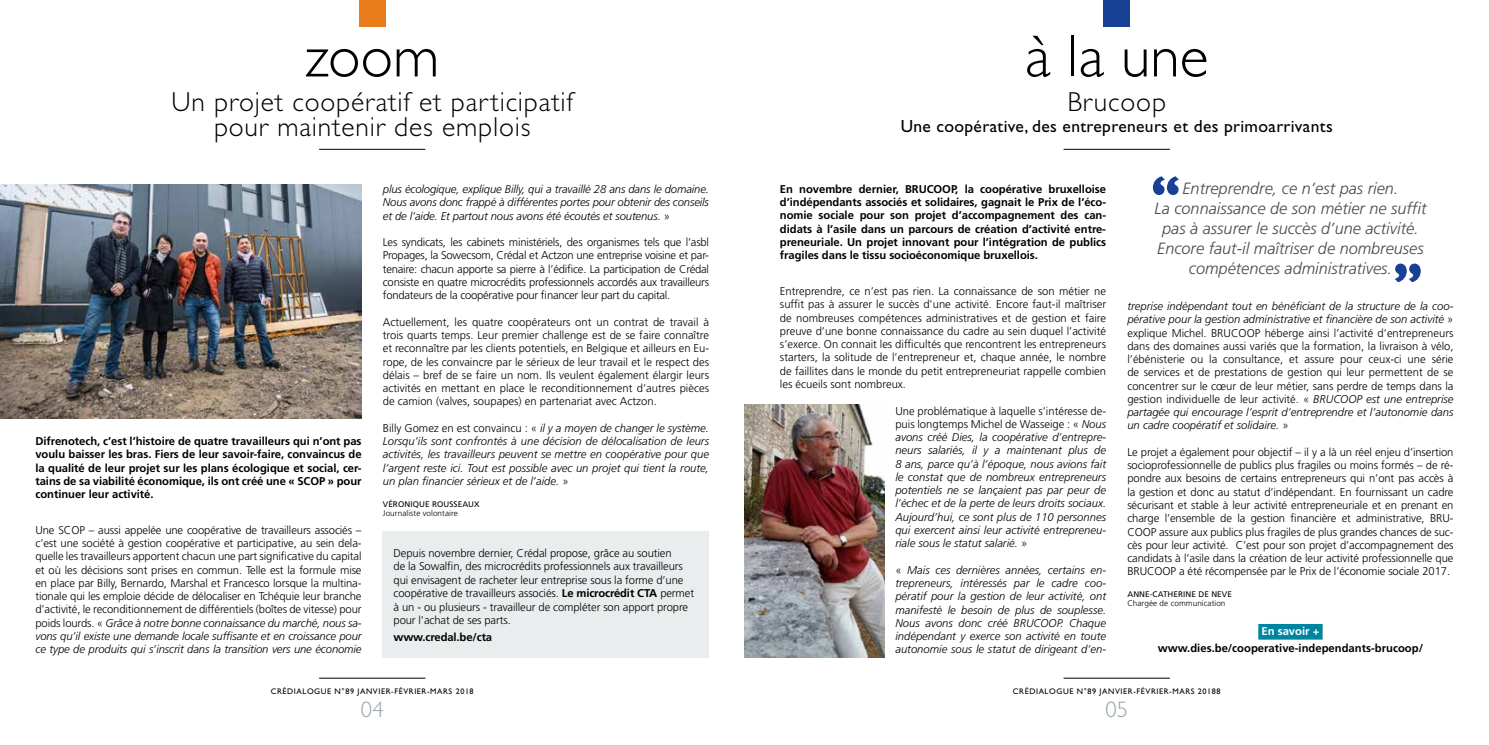
<style>
.page{position:relative;width:1489px;height:745px;background:#fff}
.page>*{position:absolute;margin:0;border:0;box-sizing:border-box;transform-origin:0 0}
.t1{font:300 60px "Gill Sans Std";color:#000}
.t2{font:300 27.5px/25px "Gill Sans Std";letter-spacing:.03em;color:#000;text-align:center}
.t3{font:300 22.5px "Gill Sans Std";color:#95a6a9}
.t4{font:17.5px "Gill Sans Std";letter-spacing:.02em;color:#000}
.t5{font:italic 300 16.25px/20px "Frutiger LT Std";color:#4a4a49;text-align:center}
.t6{font:300 11.25px/13.2px "Frutiger LT Std";letter-spacing:-.01em;color:#000;text-align:justify}
.t7{font:italic 300 11.25px/13.2px "Frutiger LT Std";color:#000;text-align:justify}
.t8{font:700 11.25px/13.2px "Frutiger LT Std";letter-spacing:-.005em;color:#000;text-align:justify}
.t9{font:8.12px "Gill Sans Std";letter-spacing:.07em;color:#000}
.t10{font:300 8.12px "Frutiger LT Std";letter-spacing:.01em;color:#000}
.t11{font:8.12px "Frutiger LT Std";letter-spacing:.01em;color:#000}
.s1{font-style:italic}
.s2{font-style:normal}
.s3{font-weight:700}
.s4{color:#fff}
.s5{color:#0085a0}
</style>
<div class="page">
<hr style="left:319px;top:677px;width:106px;height:1px;background:#000">
<hr style="left:319px;top:149px;width:106px;height:1px;background:#000">
<hr style="left:1063px;top:149px;width:106px;height:1px;background:#000">
<div style="left:359px;top:0;width:26px;height:27px;background:#e87c1b"></div>
<div style="left:1103px;top:0;width:26px;height:27px;background:#164194"></div>
<div style="left:383px;top:530px;width:326px;height:127px;background:#eaedee"></div>
<img style="left:0;top:184px;width:361px;height:234px">
<div style="left:1258px;top:623px;width:64px;height:16px;background:#0085a0"></div>
<img style="left:744px;top:404px;width:140px;height:253px">
<svg style="left:1152px;top:176px;width:26px;height:19px"></svg>
<svg style="left:1394px;top:263px;width:26px;height:19px"></svg>
<hr style="left:1063px;top:677px;width:106px;height:1px;background:#000">
<h1 class="t1" style="left:305px;top:23px;width:136px">zoom</h1>
<h2 class="t2" style="left:171px;top:89px;width:403px">Un projet coopératif et participatif pour maintenir des emplois</h2>
<p class="t8" style="left:35px;top:434px;width:327px">Difrenotech, c’est l’histoire de quatre travailleurs qui n’ont pas voulu baisser les bras. Fiers de leur savoir-faire, convaincus de la qualité de leur projet sur les plans écologique et social, cer&shy;tains de sa viabilité économique, ils ont créé une « SCOP » pour continuer leur activité.</p>
<p class="t6" style="left:35px;top:523px;width:328px">Une SCOP – aussi appelée une coopérative de travailleurs associés – c’est une société à gestion coopérative et participative, au sein dela&shy;quelle les travailleurs apportent chacun une part significative du capital et où les décisions sont prises en commun. Telle est la formule mise en place par Billy, Bernardo, Marshal et Francesco lorsque la multina&shy;tionale qui les emploie décide de délocaliser en Tchéquie leur branche d’activité, le reconditionnement de différentiels (boîtes de vitesse) pour poids lourds. « <span class="s1">Grâce à notre bonne connaissance du marché, nous sa&shy;vons qu’il existe une demande locale suffisante et en croissance pour ce type de produits qui s’inscrit dans la transition vers une économie</span></p>
<p class="t7" style="left:383px;top:182px;width:328px">plus écologique, explique Billy, qui a travaillé 28 ans dans le domaine.<br>Nous avons donc frappé à différentes portes pour obtenir des conseils et de l’aide. Et partout nous avons été écoutés et soutenus. <span class="s2">»</span></p>
<p class="t6" style="left:383px;top:235px;width:328px">Les syndicats, les cabinets ministériels, des organismes tels que l’asbl Propages, la Sowecsom, Crédal et Actzon une entreprise voisine et par&shy;tenaire: chacun apporte sa pierre à l’édifice. La participation de Crédal consiste en quatre microcrédits professionnels accordés aux travailleurs fondateurs de la coopérative pour financer leur part du capital.</p>
<p class="t6" style="left:383px;top:315px;width:328px">Actuellement, les quatre coopérateurs ont un contrat de travail à trois quarts temps. Leur premier challenge est de se faire connaître et reconnaître par les clients potentiels, en Belgique et ailleurs en Eu&shy;rope, de les convaincre par le sérieux de leur travail et le respect des délais – bref de se faire un nom. Ils veulent également élargir leurs activités en mettant en place le reconditionnement d’autres pièces de camion (valves, soupapes) en partenariat avec Actzon.</p>
<p class="t7" style="left:383px;top:421px;width:328px"><span class="s2">Billy Gomez en est convaincu : «</span> il y a moyen de changer le système.<br>Lorsqu’ils sont confrontés à une décision de délocalisation de leurs activités, les travailleurs peuvent se mettre en coopérative pour que l’argent reste ici. Tout est possible avec un projet qui tient la route, un plan financier sérieux et de l’aide. <span class="s2">»</span></p>
<p class="t11" style="left:383px;top:499px;width:98px">VÉRONIQUE ROUSSEAUX</p>
<p class="t10" style="left:383px;top:508px;width:76px">Journaliste volontaire</p>
<p class="t6" style="left:393px;top:546px;width:302px;text-align:left">Depuis novembre dernier, Crédal propose, grâce au soutien<br>de la Sowalfin, des microcrédits professionnels aux travailleurs qui envisagent de racheter leur entreprise sous la forme d’une coopérative de travailleurs associés. <span class="s3">Le microcrédit CTA</span> permet à un - ou plusieurs - travailleur de compléter son apport propre pour l’achat de ses parts.</p>
<p class="t8" style="left:393px;top:630px;width:100px">www.credal.be/cta</p>
<p class="t9" style="left:271px;top:686px;width:204px">CRÉDIALOGUE N°89 JANVIER-FÉVRIER-MARS 2018</p>
<h3 class="t3" style="left:361px;top:696px;width:24px">04</h3>
<h1 class="t1" style="left:1024px;top:23px;width:185px">à la une</h1>
<h2 class="t2" style="left:1067px;top:89px;width:100px">Brucoop</h2>
<h3 class="t4" style="left:900px;top:116px;width:433px">Une coopérative, des entrepreneurs et des primoarrivants</h3>
<p class="t8" style="left:780px;top:182px;width:328px">En novembre dernier, BRUCOOP, la coopérative bruxelloise d’indépendants associés et solidaires, gagnait le Prix de l’éco&shy;nomie sociale pour son projet d’accompagnement des can&shy;didats à l’asile dans un parcours de création d’activité entre&shy;preneuriale. Un projet innovant pour l’intégration de publics fragiles dans le tissu socioéconomique bruxellois.</p>
<p class="t6" style="left:780px;top:284px;width:327px">Entreprendre, ce n’est pas rien. La connaissance de son métier ne suffit pas à assurer le succès d’une activité. Encore faut-il maîtriser de nombreuses compétences administratives et de gestion et faire preuve d’une bonne connaissance du cadre au sein duquel l’activité s’exerce. On connait les difficultés que rencontrent les entrepreneurs starters, la solitude de l’entrepreneur et, chaque année, le nombre de faillites dans le monde du petit entrepreneuriat rappelle combien les écueils sont nombreux.</p>
<p class="t7" style="left:895px;top:404px;width:212px"><span class="s2">Une problématique à laquelle s’intéresse de&shy;puis longtemps Michel de Wasseige : «</span> Nous avons créé Dies, la coopérative d’entrepre&shy;neurs salariés, il y a maintenant plus de 8 ans, parce qu’à l’époque, nous avions fait le constat que de nombreux entrepreneurs potentiels ne se lançaient pas par peur de l’échec et de la perte de leurs droits sociaux.<br>Aujourd’hui, ce sont plus de 110 personnes qui exercent ainsi leur activité entrepreneu&shy;riale sous le statut salarié. <span class="s2">»</span></p>
<p class="t7" style="left:895px;top:563px;width:212px"><span class="s2">«</span> Mais ces dernières années, certains en&shy;trepreneurs, intéressés par le cadre coo&shy;pératif pour la gestion de leur activité, ont manifesté le besoin de plus de souplesse.<br>Nous avons donc créé BRUCOOP. Chaque indépendant y exerce son activité en toute autonomie sous le statut de dirigeant d’en-</p>
<h3 class="t5" style="left:1154px;top:179px;width:273px">Entreprendre, ce n’est pas rien.<br>La connaissance de son métier ne suffit pas à assurer le succès d’une activité.<br>Encore faut-il maîtriser de nombreuses compétences administratives.</h3>
<p class="t6" style="left:1127px;top:299px;width:328px"><span class="s1">treprise indépendant tout en bénéficiant de la structure de la coo&shy;pérative pour la gestion administrative et financière de son activité</span> » explique Michel. BRUCOOP héberge ainsi l’activité d’entrepreneurs dans des domaines aussi variés que la formation, la livraison à vélo, l’ébénisterie ou la consultance, et assure pour ceux-ci une série de services et de prestations de gestion qui leur permettent de se concentrer sur le cœur de leur métier, sans perdre de temps dans la gestion individuelle de leur activité. « <span class="s1">BRUCOOP est une entreprise partagée qui encourage l’esprit d’entreprendre et l’autonomie dans un cadre coopératif et solidaire.</span> »</p>
<p class="t6" style="left:1127px;top:445px;width:328px">Le projet a également pour objectif – il y a là un réel enjeu d’insertion socioprofessionnelle de publics plus fragiles ou moins formés – de ré&shy;pondre aux besoins de certains entrepreneurs qui n’ont pas accès à la gestion et donc au statut d’indépendant. En fournissant un cadre sécurisant et stable à leur activité entrepreneuriale et en prenant en charge l’ensemble de la gestion financière et administrative, BRU-COOP assure aux publics plus fragiles de plus grandes chances de suc&shy;cès pour leur activité. C’est pour son projet d’accompagnement des candidats à l’asile dans la création de leur activité professionnelle que BRUCOOP a été récompensée par le Prix de l’économie sociale 2017.</p>
<p class="t11" style="left:1127px;top:589px;width:106px">ANNE-CATHERINE DE NEVE</p>
<p class="t10" style="left:1127px;top:598px;width:100px">Chargée de communication</p>
<p class="t8" style="left:1157px;top:622px;width:267px;line-height:16.8px;text-align:center"><span class="s4">En savoir +</span><span class="s5">. </span>www.dies.be/cooperative-independants-brucoop/</p>
<p class="t9" style="left:1012px;top:686px;width:209px">CRÉDIALOGUE N°89 JANVIER-FÉVRIER-MARS 20188</p>
<h3 class="t3" style="left:1105px;top:696px;width:24px">05</h3>
</div>
